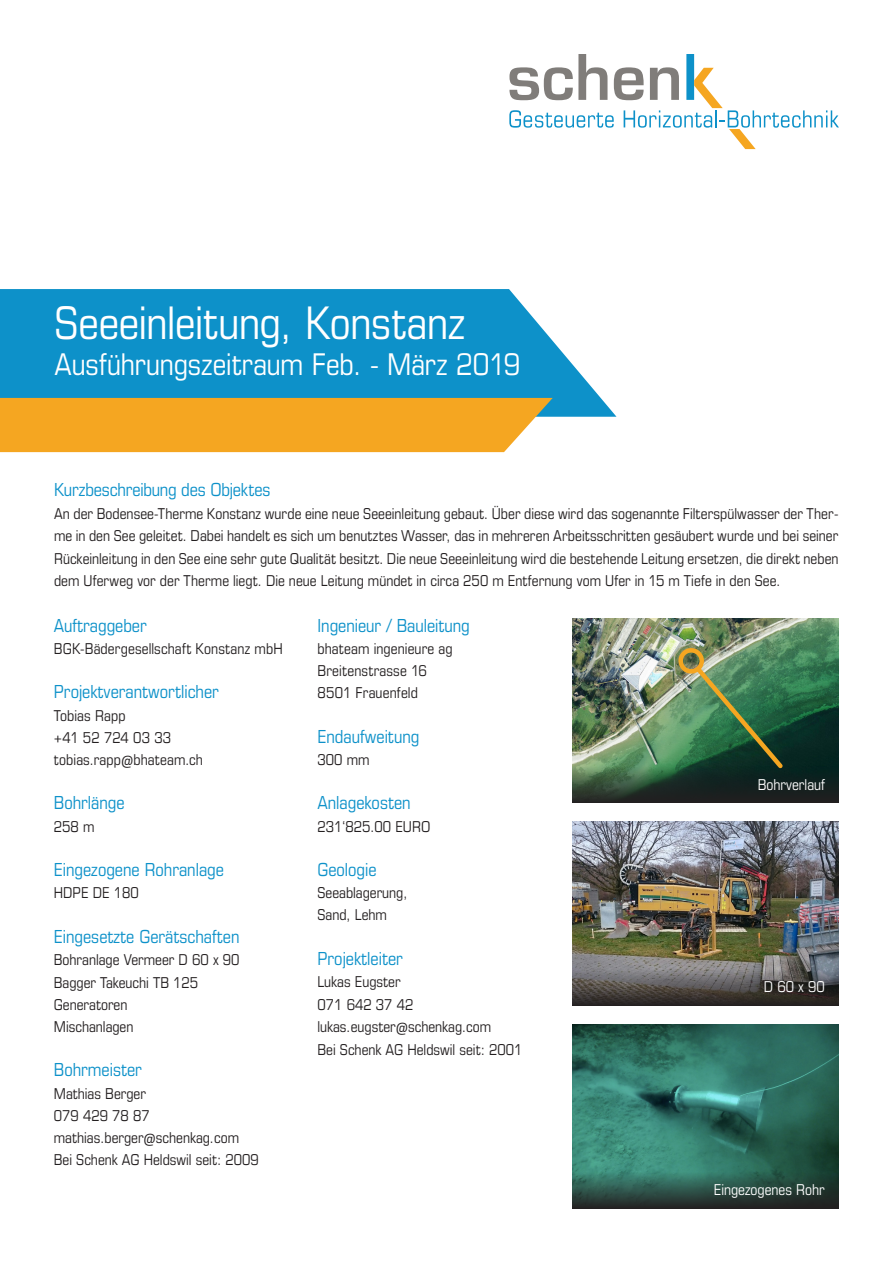
<style>
.page{position:relative;width:893px;height:1263px;background:#fff}
.page>*{position:absolute;margin:0;border:0;box-sizing:border-box;transform-origin:0 0}
.t1{font:condensed 45px "Eurostile LT Std";letter-spacing:-.005em;color:#fff}
.t2{font:condensed 30px "Eurostile LT Std";letter-spacing:-.005em;color:#fff}
.t3{font:condensed 18px "Eurostile LT Std";color:#0d91c9}
.t4{font:condensed 15px/22.5px "Eurostile LT Std";color:#231f20;text-align:justify}
.t5{font:condensed 15px "Eurostile LT Std";color:#fff}
</style>
<div class="page">
<svg style="left:509px;top:54px;width:330px;height:95px"></svg>
<svg style="left:0;top:289px;width:616px;height:128px;background:#259cce"></svg>
<div style="left:0;top:398px;width:553px;height:54px;background:#f5a621"></div>
<img style="left:572px;top:619px;width:267px;height:147px">
<img style="left:572px;top:822px;width:267px;height:146px">
<svg style="left:572px;top:968px;width:267px;height:37px;background:#514e4c"></svg>
<svg style="left:572px;top:766px;width:267px;height:37px;background:#22352b"></svg>
<img style="left:572px;top:1025px;width:267px;height:183px">
<svg style="left:573px;top:1171px;width:266px;height:37px;background:#2a4d43"></svg>
<svg style="left:677px;top:646px;width:110px;height:126px;background:#4b7850"></svg>
<p class="t1" style="left:54px;top:296px;width:412px">Seeeinleitung, Konstanz</p>
<p class="t2" style="left:54px;top:346px;width:468px">Ausführungszeitraum Feb. - März 2019</p>
<p class="t3" style="left:54px;top:479px;width:218px">Kurzbeschreibung des Objektes</p>
<p class="t4" style="left:54px;top:502px;width:786px">An der Bodensee-Therme Konstanz wurde eine neue Seeeinleitung gebaut. Über diese wird das sogenannte Filterspülwasser der Ther&shy;me in den See geleitet. Dabei handelt es sich um benutztes Wasser, das in mehreren Arbeitsschritten gesäubert wurde und bei seiner Rückeinleitung in den See eine sehr gute Qualität besitzt. Die neue Seeeinleitung wird die bestehende Leitung ersetzen, die direkt neben dem Uferweg vor der Therme liegt. Die neue Leitung mündet in circa 250 m Entfernung vom Ufer in 15 m Tiefe in den See.</p>
<p class="t3" style="left:54px;top:615px;width:95px">Auftraggeber</p>
<p class="t4" style="left:54px;top:637px;width:230px">BGK-Bädergesellschaft Konstanz mbH</p>
<p class="t3" style="left:54px;top:681px;width:167px">Projektverantwortlicher</p>
<p class="t4" style="left:54px;top:704px;width:73px">Tobias Rapp</p>
<p class="t4" style="left:54px;top:726px;width:119px">+41 52 724 03 33</p>
<p class="t4" style="left:54px;top:748px;width:151px">tobias.rapp@bhateam.ch</p>
<p class="t3" style="left:54px;top:792px;width:72px">Bohrlänge</p>
<p class="t4" style="left:54px;top:815px;width:42px">258 m</p>
<p class="t3" style="left:54px;top:859px;width:172px">Eingezogene Rohranlage</p>
<p class="t4" style="left:54px;top:881px;width:87px">HDPE DE 180</p>
<p class="t3" style="left:54px;top:926px;width:187px">Eingesetzte Gerätschaften</p>
<p class="t4" style="left:54px;top:948px;width:187px">Bohranlage Vermeer D 60 x 90</p>
<p class="t4" style="left:54px;top:971px;width:146px">Bagger Takeuchi TB 125</p>
<p class="t4" style="left:54px;top:993px;width:75px">Generatoren</p>
<p class="t4" style="left:54px;top:1015px;width:81px">Mischanlagen</p>
<p class="t3" style="left:54px;top:1059px;width:90px">Bohrmeister</p>
<p class="t4" style="left:54px;top:1082px;width:94px">Mathias Berger</p>
<p class="t4" style="left:54px;top:1104px;width:97px">079 429 78 87</p>
<p class="t4" style="left:54px;top:1126px;width:187px">mathias.berger@schenkag.com</p>
<p class="t4" style="left:54px;top:1148px;width:206px">Bei Schenk AG Heldswil seit: 2009</p>
<p class="t3" style="left:317px;top:615px;width:154px">Ingenieur / Bauleitung</p>
<p class="t4" style="left:317px;top:637px;width:137px">bhateam ingenieure ag</p>
<p class="t4" style="left:317px;top:659px;width:111px">Breitenstrasse 16</p>
<p class="t4" style="left:317px;top:682px;width:102px">8501 Frauenfeld</p>
<p class="t3" style="left:317px;top:726px;width:103px">Endaufweitung</p>
<p class="t4" style="left:317px;top:748px;width:53px">300 mm</p>
<p class="t3" style="left:317px;top:792px;width:95px">Anlagekosten</p>
<p class="t4" style="left:317px;top:815px;width:114px">231‘825.00 EURO</p>
<p class="t3" style="left:317px;top:859px;width:61px">Geologie</p>
<p class="t4" style="left:317px;top:881px;width:92px">Seeablagerung,</p>
<p class="t4" style="left:317px;top:904px;width:71px">Sand, Lehm</p>
<p class="t3" style="left:317px;top:948px;width:87px">Projektleiter</p>
<p class="t4" style="left:317px;top:970px;width:85px">Lukas Eugster</p>
<p class="t4" style="left:317px;top:993px;width:97px">071 642 37 42</p>
<p class="t4" style="left:317px;top:1015px;width:175px">lukas.eugster@schenkag.com</p>
<p class="t4" style="left:317px;top:1038px;width:206px">Bei Schenk AG Heldswil seit: 2001</p>
<p class="t5" style="left:758px;top:775px;width:69px">Bohrverlauf</p>
<p class="t5" style="left:764px;top:977px;width:63px">D 60 x 90</p>
<p class="t5" style="left:714px;top:1181px;width:113px">Eingezogenes Rohr</p>
</div>
